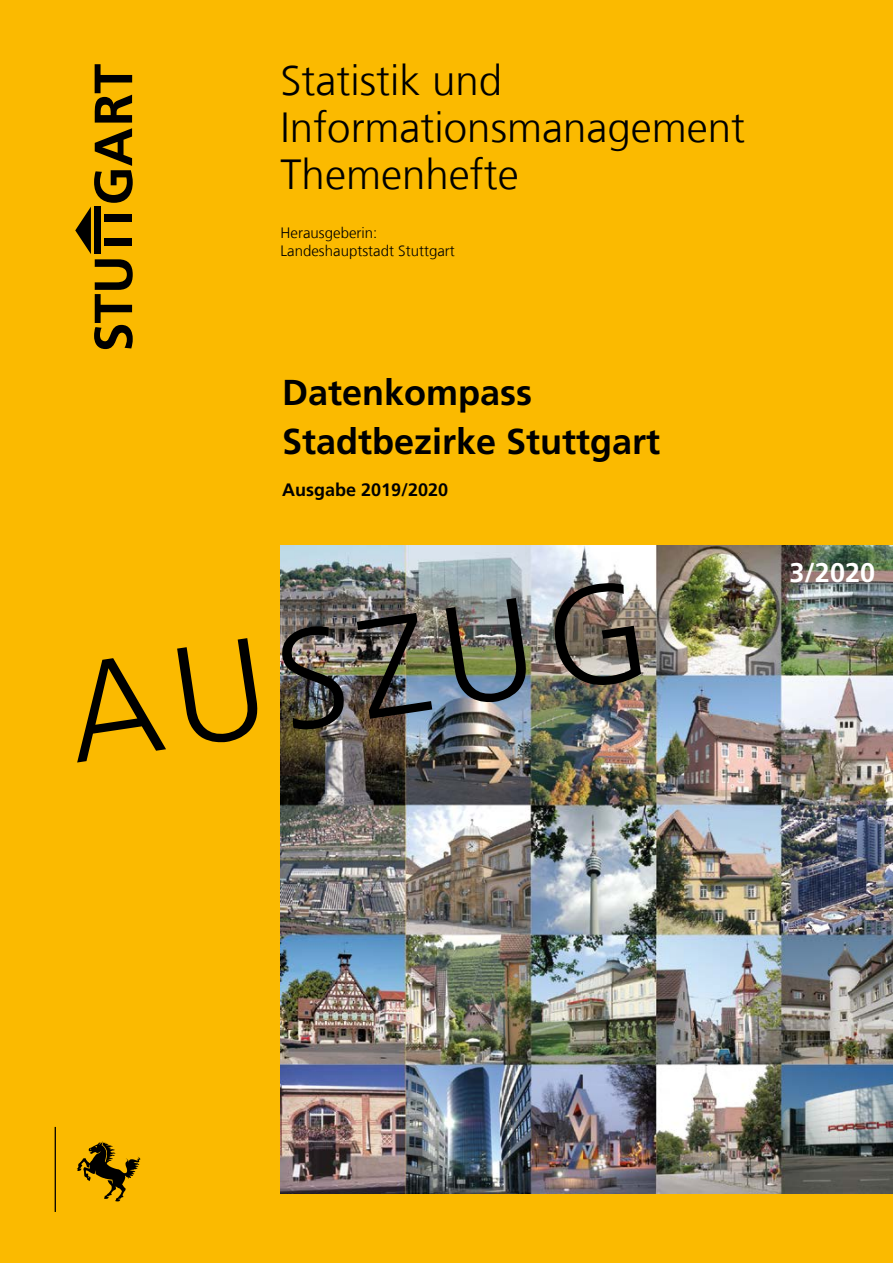
<style>
.page{position:relative;width:893px;height:1263px;background:#fbba00}
.page>*{position:absolute;margin:0;border:0;box-sizing:border-box;transform-origin:0 0}
.t1{font:300 140.25px "Frutiger LT Com";color:#000}
.t2{font:300 42px/46.8px "Frutiger LT Com";color:#000}
.t3{font:700 36px/49.5px "Frutiger LT Com";color:#000}
.t4{font:700 27px "Frutiger LT Com";color:#fff}
.t5{font:700 18px "Frutiger LT Com";color:#000}
.t6{font:300 15px/18px "Frutiger LT Com";color:#000}
</style>
<div class="page">
<img style="left:281px;top:546px;width:612px;height:647px">
<hr style="left:55px;top:1127px;width:1px;height:85px;background:#000">
<svg style="left:75px;top:64px;width:58px;height:285px"></svg>
<svg style="left:77px;top:1141px;width:63px;height:60px"></svg>
<p class="t2" style="left:281px;top:58px;width:466px">Statistik und<br>Informationsmanagement<br>Themenhefte</p>
<p class="t6" style="left:281px;top:223px;width:176px">Herausgeberin:<br>Landeshauptstadt Stuttgart</p>
<p class="t3" style="left:282px;top:368px;width:380px">Datenkompass<br>Stadtbezirke Stuttgart</p>
<p class="t5" style="left:282px;top:480px;width:168px">Ausgabe 2019/2020</p>
<h1 class="t1" style="left:55px;top:636px;width:587px;rotate:-9deg">AUSZUG</h1>
<p class="t4" style="left:789px;top:557px;width:87px">3/2020</p>
</div>
